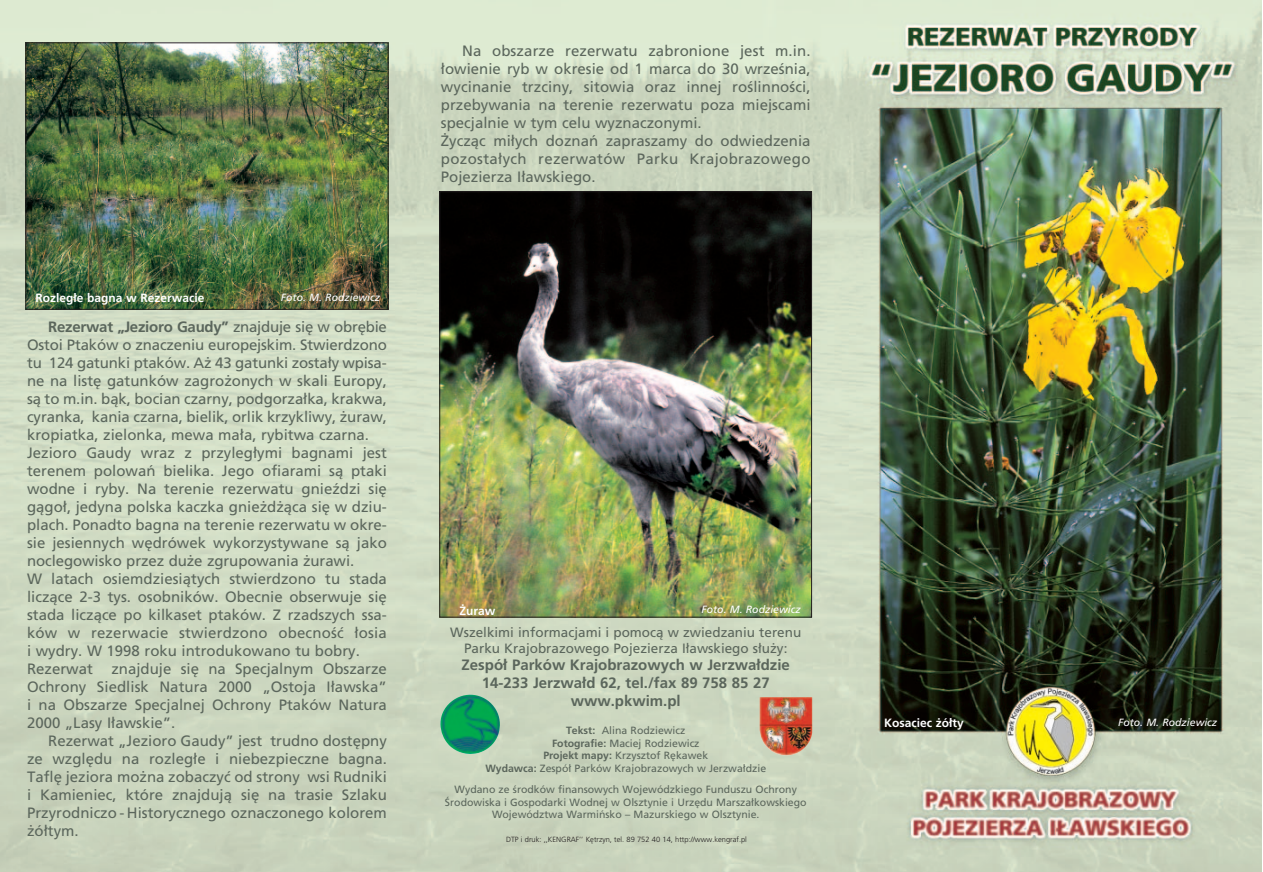
<style>
.page{position:relative;width:1263px;height:872px;background:#fff}
.page>*{position:absolute;margin:0;border:0;box-sizing:border-box;transform-origin:0 0}
.t1{font:15px/18px "Pfrutiger Roman";color:#5b665c}
.t2{font:700 15px/18px "Pfrutiger";color:#5b665c;text-align:center}
.t3{font:13.5px/16.2px "Pfrutiger Roman";color:#5b665c;text-align:center}
.t4{font:700 12px "Pfrutiger";color:#fff}
.t5{font:10.5px/12.6px "Pfrutiger Roman";color:#5b665c;text-align:center}
.t6{font:italic 10.5px "Pfrutiger";color:#fff}
.t7{font:300 7.5px "Pfrutiger";color:#231f20}
.s1{font-family:"Pfrutiger Roman";font-weight:400}
.s2{font-family:"Pfrutiger";font-weight:700}
</style>
<div class="page">
<img style="left:0;top:0;width:1262px;height:872px">
<img style="left:28px;top:45px;width:358px;height:262px">
<div style="left:26px;top:43px;width:362px;height:266px;border:1px solid #231f20"></div>
<img style="left:441px;top:193px;width:369px;height:422px">
<div style="left:439px;top:191px;width:373px;height:426px;border:1px solid #231f20"></div>
<img style="left:440px;top:694px;width:60px;height:60px">
<img style="left:760px;top:697px;width:52px;height:58px">
<p class="t4" style="left:36px;top:293px;width:171px">Rozleg∏e bagna w Rezerwacie</p>
<p class="t6" style="left:281px;top:294px;width:101px">Foto. M. Rodziewicz</p>
<p class="t2" style="left:48px;top:319px;width:340px">Rezerwat „Jezioro Gaudy” <span class="s1">znajduje si´ w obr´bie</span></p>
<p class="t1" style="left:27px;top:337px;width:361px">Ostoi Ptaków o znaczeniu europejskim. Stwierdzono tu 124 gatunki ptaków. A˝ 43 gatunki zosta∏y wpisa&shy;ne na list´ gatunków zagro˝onych w skali Europy, sà to m.in. bàk, bocian czarny, podgorza∏ka, krakwa, cyranka, kania czarna, bielik, orlik krzykliwy, ˝uraw, kropiatka, zielonka, mewa ma∏a, rybitwa czarna.<br>Jezioro Gaudy wraz z przyleg∏ymi bagnami jest terenem polowaƒ bielika. Jego ofiarami sà ptaki wodne i ryby. Na terenie rezerwatu gnieêdzi si´ gàgo∏, jedyna polska kaczka gnie˝d˝àca si´ w dziu&shy;plach. Ponadto bagna na terenie rezerwatu w okre&shy;sie jesiennych w´drówek wykorzystywane sà jako noclegowisko przez du˝e zgrupowania ˝urawi.<br>W latach osiemdziesiàtych stwierdzono tu stada liczàce 2-3 tys. osobników. Obecnie obserwuje si´ stada liczàce po kilkaset ptaków. Z rzadszych ssa&shy;ków w rezerwacie stwierdzono obecnoÊç ∏osia i wydry. W 1998 roku introdukowano tu bobry.<br>Rezerwat znajduje si´ na Specjalnym Obszarze Ochrony Siedlisk Natura 2000 „Ostoja I∏awska” i na Obszarze Specjalnej Ochrony Ptaków Natura 2000 „Lasy I∏awskie”.</p>
<p class="t1" style="left:27px;top:733px;width:361px;text-align:justify;text-indent:21px">Rezerwat „Jezioro Gaudy” jest trudno dost´pny ze wzgl´du na rozleg∏e i niebezpieczne bagna.<br>Tafl´ jeziora mo˝na zobaczyç od strony wsi Rudniki i Kamieniec, które znajdujà si´ na trasie Szlaku Przyrodniczo - Historycznego oznaczonego kolorem ˝ó∏tym.</p>
<p class="t1" style="left:441px;top:43px;width:371px;text-indent:21px">Na obszarze rezerwatu zabronione jest m.in. ∏owienie ryb w okresie od 1 marca do 30 wrzeÊnia, wycinanie trzciny, sitowia oraz innej roÊlinnoÊci, przebywania na terenie rezerwatu poza miejscami specjalnie w tym celu wyznaczonymi.<br>˚yczàc mi∏ych doznaƒ zapraszamy do odwiedzenia pozosta∏ych rezerwatów Parku Krajobrazowego Pojezierza I∏awskiego.</p>
<p class="t4" style="left:459px;top:606px;width:38px">˚uraw</p>
<p class="t6" style="left:702px;top:605px;width:101px">Foto. M. Rodziewicz</p>
<p class="t3" style="left:450px;top:625px;width:353px">Wszelkimi informacjami i pomocà w zwiedzaniu terenu<br>Parku Krajobrazowego Pojezierza I∏awskiego s∏u˝y:</p>
<p class="t2" style="left:462px;top:657px;width:330px">Zespó∏ Parków Krajobrazowych w Jerzwa∏dzie<br>14-233 Jerzwa∏d 62, tel./fax 89 758 85 27 www.pkwim.pl</p>
<p class="t5" style="left:485px;top:725px;width:282px"><span class="s2">Tekst:</span> Alina Rodziewicz<br><span class="s2">Fotografie:</span> Maciej Rodziewicz<br><span class="s2">Projekt mapy:</span> Krzysztof R´kawek<br><span class="s2">Wydawca:</span> Zespó∏ Parków Krajobrazowych w Jerzwa∏dzie</p>
<p class="t5" style="left:445px;top:784px;width:363px">Wydano ze Êrodków finansowych Wojewódzkiego Funduszu Ochrony<br>Ârodowiska i Gospodarki Wodnej w Olsztynie i Urz´du Marsza∏kowskiego<br>Województwa Warmiƒsko – Mazurskiego w Olsztynie.</p>
<p class="t7" style="left:506px;top:836px;width:242px">DTP i druk: ,,KENGRAF’’ K´trzyn, tel. 89 752 40 14, http://www.kengraf.pl</p>
<p class="t4" style="left:884px;top:718px;width:81px">Kosaciec ˝ó∏ty</p>
<p class="t6" style="left:1118px;top:718px;width:101px">Foto. M. Rodziewicz</p>
</div>
